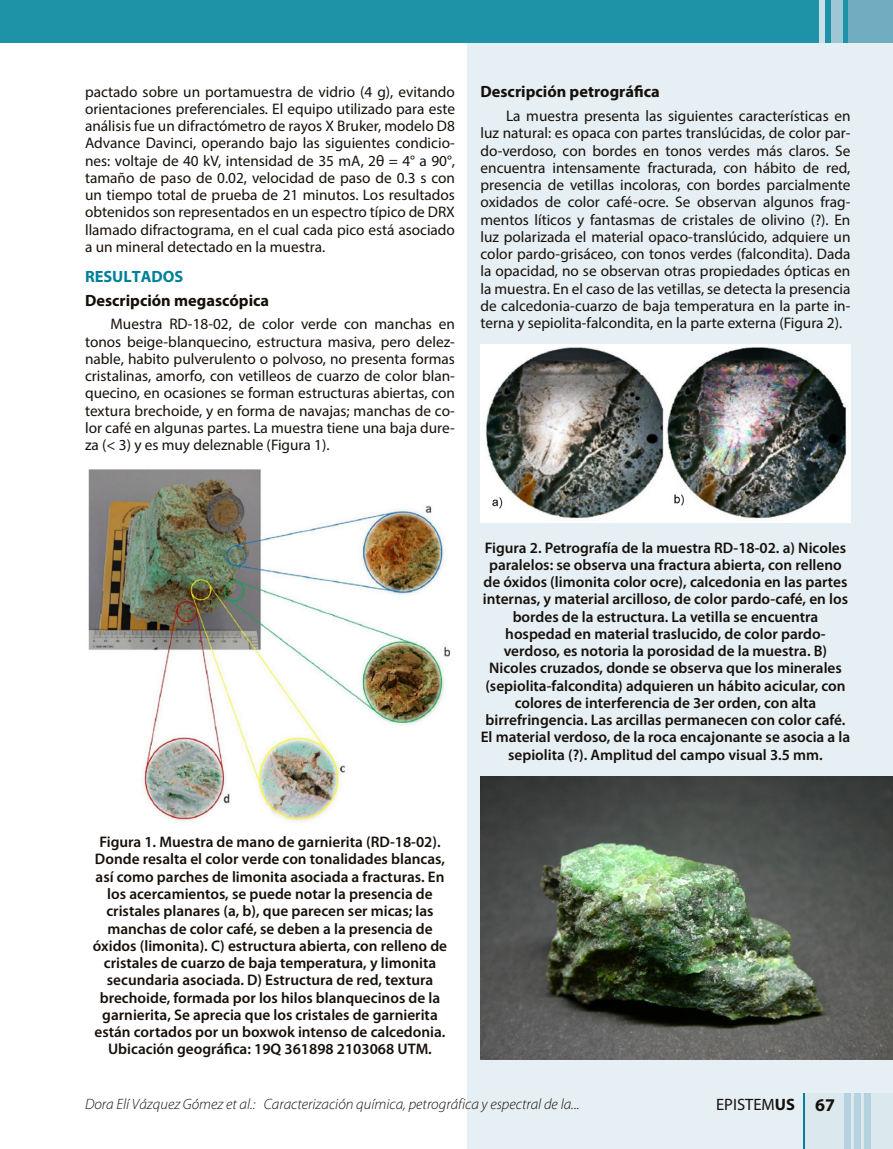
<style>
.page{position:relative;width:893px;height:1149px;background:#fff}
.page>*{position:absolute;margin:0;border:0;box-sizing:border-box;transform-origin:0 0}
.t1{font:16.5px "Myriad Pro";color:#16100a}
.t2{font:700 16.35px "Myriad Pro";color:#16100a}
.t3{font:700 16.35px "Myriad Pro";color:#008199}
.t4{font:15.3px/17.2px "Myriad Pro";color:#16100a;text-align:justify}
.t5{font:600 15.3px/17.2px "Myriad Pro";color:#16100a;text-align:center}
.t6{font:italic 300 15px "Myriad Pro";color:#16100a}
.s1{font-weight:700}
.s2{font-weight:700;font-size:18px}
</style>
<div class="page">
<div style="left:468px;top:0;width:425px;height:1148px;background:#e6eff4"></div>
<img style="left:88px;top:469px;width:363px;height:354px">
<img style="left:480px;top:344px;width:370px;height:178px">
<img style="left:480px;top:776px;width:413px;height:283px">
<div style="left:0;top:0;width:893px;height:43px;background:#1e92a7"></div>
<div style="left:849px;top:0;width:44px;height:43px;background:#71adc0"></div>
<div style="left:831px;top:0;width:12px;height:43px;background:#9ec6d5"></div>
<div style="left:819px;top:0;width:6px;height:43px;background:#c9dee8"></div>
<div style="left:804px;top:1092px;width:89px;height:56px;background:#dbe9ef"></div>
<div style="left:845px;top:1092px;width:6px;height:56px;background:#b5d3df"></div>
<div style="left:854px;top:1092px;width:6px;height:56px;background:#b5d3df"></div>
<div style="left:864px;top:1092px;width:6px;height:56px;background:#b5d3df"></div>
<hr style="left:804px;top:1092px;width:1px;height:56px;background:#008199">
<p class="t4" style="left:85px;top:83px;width:371px">pactado sobre un portamuestra de vidrio (4 g), evitando orientaciones preferenciales. El equipo utilizado para este análisis fue un difractómetro de rayos X Bruker, modelo D8<br>Advance Davinci, operando bajo las siguientes condicio&shy;nes: voltaje de 40 kV, intensidad de 35 mA, 2θ = 4° a 90°, tamaño de paso de 0.02, velocidad de paso de 0.3 s con un tiempo total de prueba de 21 minutos. Los resultados obtenidos son representados en un espectro típico de DRX llamado difractograma, en el cual cada pico está asociado a un mineral detectado en la muestra.</p>
<p class="t3" style="left:85px;top:266px;width:100px">RESULTADOS</p>
<p class="t2" style="left:85px;top:289px;width:186px">Descripción megascópica</p>
<p class="t4" style="left:85px;top:315px;width:371px;text-indent:26px">Muestra RD-18-02, de color verde con manchas en tonos beige-blanquecino, estructura masiva, pero delez&shy;nable, habito pulverulento o polvoso, no presenta formas cristalinas, amorfo, con vetilleos de cuarzo de color blan&shy;quecino, en ocasiones se forman estructuras abiertas, con textura brechoide, y en forma de navajas; manchas de co&shy;lor café en algunas partes. La muestra tiene una baja dure&shy;za (&lt; 3) y es muy deleznable (Figura 1).</p>
<p class="t2" style="left:480px;top:81px;width:181px">Descripción petrográfica</p>
<p class="t4" style="left:480px;top:107px;width:371px;text-indent:26px">La muestra presenta las siguientes características en luz natural: es opaca con partes translúcidas, de color par&shy;do-verdoso, con bordes en tonos verdes más claros. Se encuentra intensamente fracturada, con hábito de red, presencia de vetillas incoloras, con bordes parcialmente oxidados de color café-ocre. Se observan algunos frag&shy;mentos líticos y fantasmas de cristales de olivino (?). En luz polarizada el material opaco-translúcido, adquiere un color pardo-grisáceo, con tonos verdes (falcondita). Dada la opacidad, no se observan otras propiedades ópticas en la muestra. En el caso de las vetillas, se detecta la presencia de calcedonia-cuarzo de baja temperatura en la parte in&shy;terna y sepiolita-falcondita, en la parte externa (Figura 2).</p>
<p class="t5" style="left:93px;top:832px;width:356px">Figura 1. Muestra de mano de garnierita (RD-18-02).<br>Donde resalta el color verde con tonalidades blancas, así como parches de limonita asociada a fracturas. En los acercamientos, se puede notar la presencia de cristales planares (a, b), que parecen ser micas; las manchas de color café, se deben a la presencia de óxidos (limonita). C) estructura abierta, con relleno de cristales de cuarzo de baja temperatura, y limonita secundaria asociada. D) Estructura de red, textura brechoide, formada por los hilos blanquecinos de la garnierita, Se aprecia que los cristales de garnierita están cortados por un boxwok intenso de calcedonia.<br>Ubicación geográfica: 19Q 361898 2103068 UTM.</p>
<p class="t5" style="left:481px;top:538px;width:371px">Figura 2. Petrografía de la muestra RD-18-02. a) Nicoles paralelos: se observa una fractura abierta, con relleno de óxidos (limonita color ocre), calcedonia en las partes internas, y material arcilloso, de color pardo-café, en los bordes de la estructura. La vetilla se encuentra hospedad en material traslucido, de color pardo&shy;verdoso, es notoria la porosidad de la muestra. B)<br>Nicoles cruzados, donde se observa que los minerales (sepiolita-falcondita) adquieren un hábito acicular, con colores de interferencia de 3er orden, con alta birrefringencia. Las arcillas permanecen con color café.<br>El material verdoso, de la roca encajonante se asocia a la sepiolita (?). Amplitud del campo visual 3.5 mm.</p>
<p class="t6" style="left:85px;top:1094px;width:496px">Dora Elí Vázquez Gómez et al.: Caracterización química, petrográfica y espectral de la...</p>
<p class="t1" style="left:716px;top:1093px;width:120px">EPISTEM<span class="s1">US</span> <span class="s2">67</span></p>
</div>
